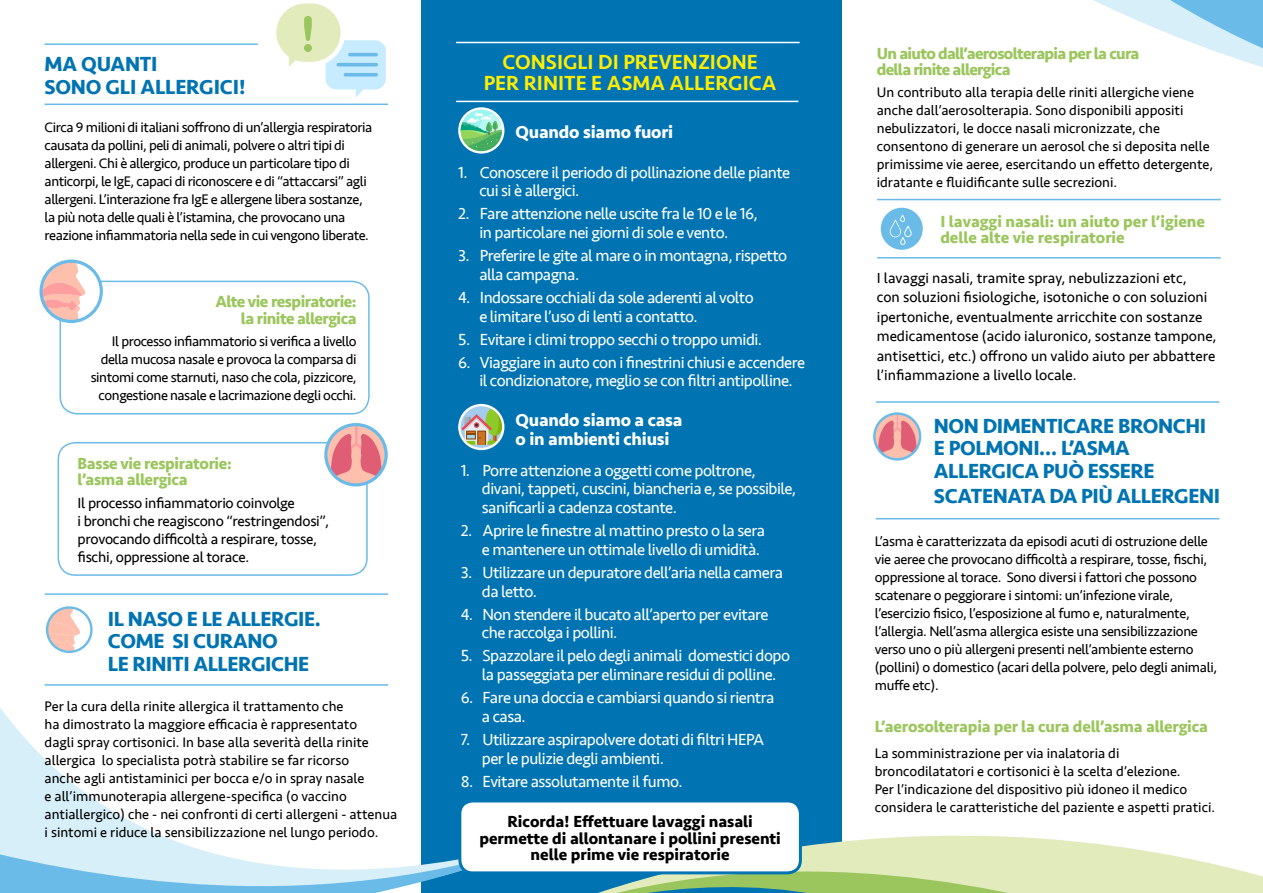
<style>
.page{position:relative;width:1263px;height:893px;background:#fff}
.page>*{position:absolute;margin:0;border:0;box-sizing:border-box;transform-origin:0 0}
.t1{font:700 21px/22.5px "Seravek";letter-spacing:-.02em;color:#0074b2}
.t2{font:500 21px/21px "Seravek";color:#ffed00;text-align:center}
.t3{font:700 18px/18.8px "Seravek";letter-spacing:-.01em;color:#fff}
.t4{font:16.5px/18.8px "Seravek";letter-spacing:-.03em;color:#fff}
.t5{font:700 16.5px/16.5px "Seravek";letter-spacing:-.02em;color:#9bc65d}
.t6{font:700 16.5px/16.5px "Seravek";color:#000;text-align:center}
.t7{font:700 16.5px/16.5px "Seravek";color:#9bc65d}
.t8{font:700 16.5px/16.5px "Seravek";letter-spacing:-.04em;color:#9bc65d}
.t9{font:15px/19.5px "Seravek";color:#000}
.t10{font:15px/18px "Seravek";letter-spacing:-.02em;color:#000}
.t11{font:14.25px/18px "Seravek";letter-spacing:-.02em;color:#000}
.t12{font:14.25px/18px "Seravek";color:#000}
</style>
<div class="page">
<div style="left:58px;top:442px;width:310px;height:134px;border:2px solid #6bbbe9;border-radius:17px"></div>
<div style="left:60px;top:281px;width:310px;height:133px;border:2px solid #6bbbe9;border-radius:17px"></div>
<div style="left:421px;top:0;width:421px;height:893px;background:#0074b2"></div>
<svg style="left:0;top:728px;width:462px;height:165px"></svg>
<svg style="left:598px;top:835px;width:665px;height:58px;fill:#e1ebbc"></svg>
<hr style="left:44px;top:104px;width:344px;height:1px;background:#6bbbe9">
<hr style="left:44px;top:43px;width:214px;height:2px;background:#6bbbe9">
<svg style="left:1093px;top:0;width:170px;height:67px"></svg>
<hr style="left:456px;top:101px;width:342px;height:1px;background:#fff">
<hr style="left:456px;top:42px;width:344px;height:1px;background:#fff">
<svg style="left:276px;top:3px;width:110px;height:94px"></svg>
<hr style="left:45px;top:593px;width:343px;height:2px;background:#6bbbe9">
<hr style="left:45px;top:684px;width:343px;height:2px;background:#6bbbe9">
<div style="left:460px;top:801px;width:340px;height:72px;background:#fff;border-radius:13px"></div>
<div style="left:458px;top:799px;width:344px;height:75px;border:3px solid #0074b2;border-radius:13px"></div>
<svg style="left:43px;top:261px;width:58px;height:60px"></svg>
<div style="left:39px;top:260px;width:64px;height:63px;border:3px solid #6bbbe9;border-radius:50%"></div>
<div style="left:459px;top:108px;width:44px;height:44px;background:#fff;border-radius:50%"></div>
<svg style="left:460px;top:109px;width:43px;height:43px"></svg>
<svg style="left:460px;top:113px;width:44px;height:39px"></svg>
<div style="left:458px;top:107px;width:46px;height:47px;border:2px solid #fff;border-radius:50%"></div>
<svg style="left:459px;top:405px;width:44px;height:44px"></svg>
<svg style="left:461px;top:407px;width:42px;height:38px;background:#a7b191"></svg>
<div style="left:458px;top:404px;width:46px;height:46px;border:2px solid #fff;border-radius:50%"></div>
<svg style="left:327px;top:425px;width:58px;height:60px;background:#e5a1a8"></svg>
<div style="left:324px;top:423px;width:64px;height:63px;border:3px solid #6bbbe9;border-radius:50%"></div>
<svg style="left:47px;top:608px;width:43px;height:44px"></svg>
<div style="left:46px;top:606px;width:47px;height:47px;border:2px solid #6bbbe9;border-radius:50%"></div>
<hr style="left:876px;top:401px;width:343px;height:2px;background:#6bbbe9">
<hr style="left:876px;top:518px;width:343px;height:1px;background:#6bbbe9">
<svg style="left:875px;top:415px;width:45px;height:43px;background:#e3a0a7"></svg>
<div style="left:873px;top:412px;width:48px;height:49px;border:2px solid #6bbbe9;border-radius:50%"></div>
<hr style="left:877px;top:199px;width:344px;height:1px;background:#6bbbe9">
<hr style="left:877px;top:257px;width:344px;height:2px;background:#6bbbe9">
<svg style="left:879px;top:207px;width:45px;height:44px"></svg>
<div style="left:878px;top:205px;width:47px;height:47px;border:2px solid #fff;border-radius:50%"></div>
<svg style="left:889px;top:215px;width:23px;height:30px"></svg>
<h1 class="t1" style="left:44px;top:53px;width:203px">MA QUANTI<br>SONO GLI ALLERGICI!</h1>
<p class="t11" style="left:45px;top:118px;width:329px">Circa 9 milioni di italiani soffrono di un’allergia respiratoria causata da pollini, peli di animali, polvere o altri tipi di allergeni. Chi è allergico, produce un particolare tipo di anticorpi, le IgE, capaci di riconoscere e di “attaccarsi” agli allergeni. L’interazione fra IgE e allergene libera sostanze, la più nota delle quali è l’istamina, che provocano una reazione infiammatoria nella sede in cui vengono liberate.</p>
<p class="t5" style="left:215px;top:293px;width:143px;text-align:right">Alte vie respiratorie: la rinite allergica</p>
<p class="t11" style="left:91px;top:333px;width:267px;text-align:right">Il processo infiammatorio si verifica a livello della mucosa nasale e provoca la comparsa di sintomi come starnuti, naso che cola, pizzicore, congestione nasale e lacrimazione degli occhi.</p>
<p class="t5" style="left:78px;top:455px;width:156px">Basse vie respiratorie: l’asma allergica</p>
<p class="t10" style="left:78px;top:494px;width:253px">Il processo infiammatorio coinvolge<br>i bronchi che reagiscono “restringendosi”, provocando difficoltà a respirare, tosse, fischi, oppressione al torace.</p>
<h1 class="t1" style="left:108px;top:607px;width:215px">IL NASO E LE ALLERGIE.<br>COME SI CURANO<br>LE RINITI ALLERGICHE</h1>
<p class="t12" style="left:45px;top:697px;width:354px">Per la cura della rinite allergica il trattamento che<br>ha dimostrato la maggiore efficacia è rappresentato<br>dagli spray cortisonici. In base alla severità della rinite allergica lo specialista potrà stabilire se far ricorso<br>anche agli antistaminici per bocca e/o in spray nasale<br>e all’immunoterapia allergene-specifica (o vaccino antiallergico) che - nei confronti di certi allergeni - attenua i sintomi e riduce la sensibilizzazione nel lungo periodo.</p>
<h1 class="t2" style="left:484px;top:52px;width:294px">CONSIGLI DI PREVENZIONE<br>PER RINITE E ASMA ALLERGICA</h1>
<p class="t3" style="left:516px;top:122px;width:159px">Quando siamo fuori</p>
<p class="t4" style="left:479px;top:163px;width:312px;text-indent:-21px">1. Conoscere il periodo di pollinazione delle piante cui si è allergici.</p>
<p class="t4" style="left:458px;top:204px;width:301px;text-align:center">2. Fare attenzione nelle uscite fra le 10 e le 16, in particolare nei giorni di sole e vento.</p>
<p class="t4" style="left:479px;top:246px;width:309px;text-indent:-21px">3. Preferire le gite al mare o in montagna, rispetto alla campagna.</p>
<p class="t4" style="left:479px;top:288px;width:276px;text-indent:-21px">4. Indossare occhiali da sole aderenti al volto e limitare l’uso di lenti a contatto.</p>
<p class="t4" style="left:458px;top:330px;width:306px">5. Evitare i climi troppo secchi o troppo umidi.</p>
<p class="t4" style="left:458px;top:353px;width:348px;text-align:center">6. Viaggiare in auto con i finestrini chiusi e accendere il condizionatore, meglio se con filtri antipolline.</p>
<p class="t3" style="left:516px;top:410px;width:168px">Quando siamo a casa o in ambienti chiusi</p>
<p class="t4" style="left:482px;top:461px;width:316px;text-indent:-21px">1. Porre attenzione a oggetti come poltrone, divani, tappeti, cuscini, biancheria e, se possibile, sanificarli a cadenza costante.</p>
<p class="t4" style="left:461px;top:521px;width:306px;text-align:right">2. Aprire le finestre al mattino presto o la sera e mantenere un ottimale livello di umidità.</p>
<p class="t4" style="left:482px;top:563px;width:303px;text-indent:-21px">3. Utilizzare un depuratore dell’aria nella camera da letto.</p>
<p class="t4" style="left:482px;top:605px;width:288px;text-indent:-21px">4. Non stendere il bucato all’aperto per evitare che raccolga i pollini.</p>
<p class="t4" style="left:461px;top:646px;width:331px;text-align:center">5. Spazzolare il pelo degli animali domestici dopo la passeggiata per eliminare residui di polline.</p>
<p class="t4" style="left:482px;top:688px;width:294px;text-indent:-21px">6. Fare una doccia e cambiarsi quando si rientra a casa.</p>
<p class="t4" style="left:482px;top:730px;width:284px;text-indent:-21px">7. Utilizzare aspirapolvere dotati di filtri HEPA per le pulizie degli ambienti.</p>
<p class="t4" style="left:461px;top:772px;width:224px">8. Evitare assolutamente il fumo.</p>
<p class="t6" style="left:479px;top:813px;width:303px">Ricorda! Effettuare lavaggi nasali permette di allontanare i pollini presenti nelle prime vie respiratorie</p>
<p class="t8" style="left:877px;top:45px;width:264px">Un aiuto dall’aerosolterapia per la cura della rinite allergica</p>
<p class="t12" style="left:877px;top:83px;width:338px">Un contributo alla terapia delle riniti allergiche viene anche dall’aerosolterapia. Sono disponibili appositi nebulizzatori, le docce nasali micronizzate, che consentono di generare un aerosol che si deposita nelle primissime vie aeree, esercitando un effetto detergente, idratante e fluidificante sulle secrezioni.</p>
<p class="t7" style="left:940px;top:213px;width:266px">I lavaggi nasali: un aiuto per l’igiene delle alte vie respiratorie</p>
<p class="t9" style="left:877px;top:268px;width:341px">I lavaggi nasali, tramite spray, nebulizzazioni etc,<br>con soluzioni fisiologiche, isotoniche o con soluzioni ipertoniche, eventualmente arricchite con sostanze medicamentose (acido ialuronico, sostanze tampone, antisettici, etc.) offrono un valido aiuto per abbattere l’infiammazione a livello locale.</p>
<h1 class="t1" style="left:934px;top:414px;width:274px">NON DIMENTICARE BRONCHI<br>E POLMONI… L’ASMA<br>ALLERGICA PUÒ ESSERE</h1>
<h1 class="t1" style="left:934px;top:485px;width:288px">SCATENATA DA PIÙ ALLERGENI</h1>
<p class="t11" style="left:875px;top:532px;width:344px">L’asma è caratterizzata da episodi acuti di ostruzione delle vie aeree che provocano difficoltà a respirare, tosse, fischi, oppressione al torace. Sono diversi i fattori che possono scatenare o peggiorare i sintomi: un’infezione virale, l’esercizio fisico, l’esposizione al fumo e, naturalmente, l’allergia. Nell’asma allergica esiste una sensibilizzazione verso uno o più allergeni presenti nell’ambiente esterno (pollini) o domestico (acari della polvere, pelo degli animali, muffe etc).</p>
<p class="t5" style="left:875px;top:718px;width:335px">L’aerosolterapia per la cura dell’asma allergica</p>
<p class="t12" style="left:875px;top:744px;width:342px">La somministrazione per via inalatoria di broncodilatatori e cortisonici è la scelta d’elezione.<br>Per l’indicazione del dispositivo più idoneo il medico considera le caratteristiche del paziente e aspetti pratici.</p>
</div>
